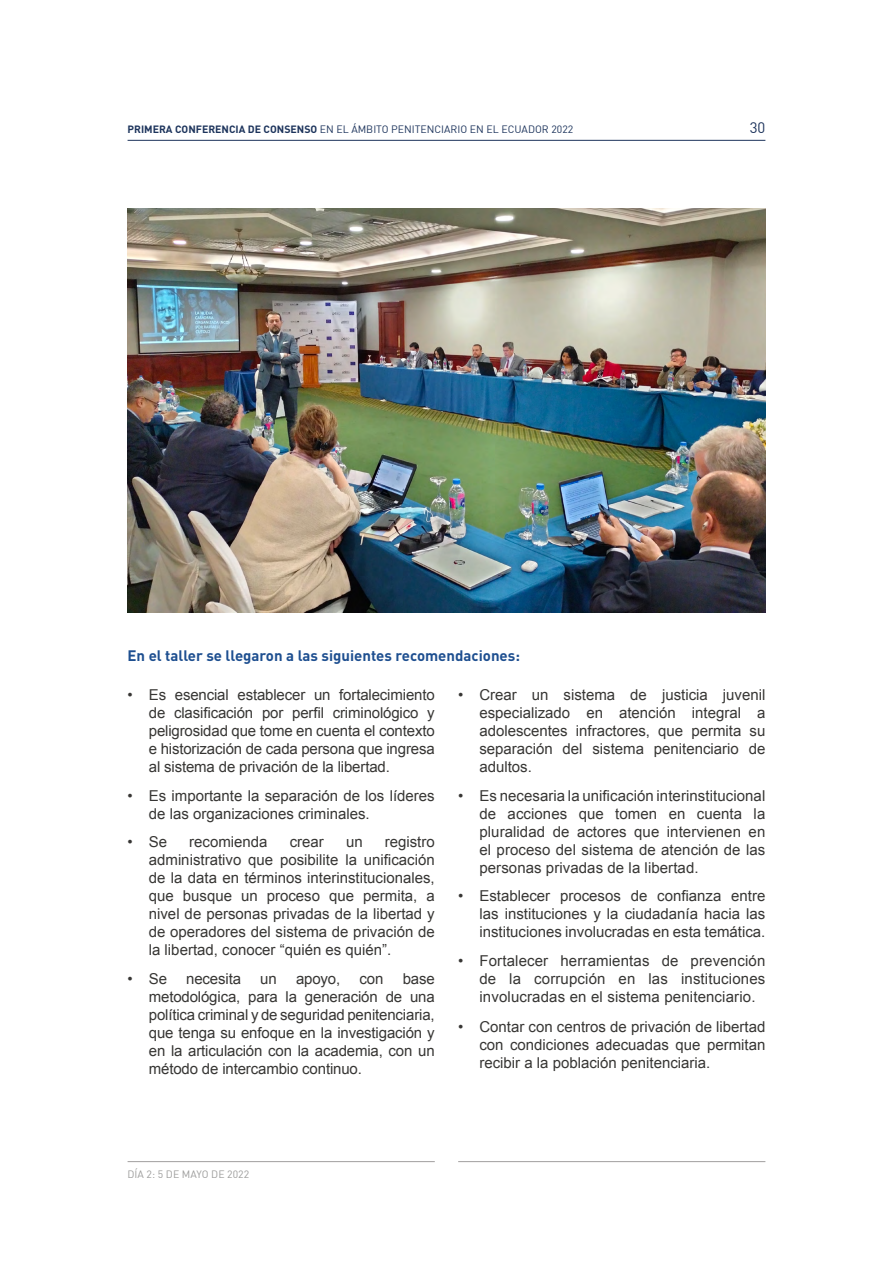
<style>
.page{position:relative;width:893px;height:1263px;background:#fff}
.page>*{position:absolute;margin:0;border:0;box-sizing:border-box;transform-origin:0 0}
.t1{font:15px/18px "Arial";color:#373634;text-align:justify}
.t2{font:700 15px "DIN";color:#1e4f90}
.t3{font:15px "DIN";color:#1d345c}
.t4{font:10.5px "DIN";color:#1d345c}
.t5{font:10.5px "DIN";color:#9d9d9c}
.s1{font-weight:700}
</style>
<div class="page">
<hr style="left:128px;top:140px;width:637px;height:1px;background:#1d345c">
<hr style="left:128px;top:1161px;width:307px;height:1px;background:#a19f9f">
<hr style="left:458px;top:1161px;width:307px;height:1px;background:#a19f9f">
<img style="left:128px;top:208px;width:637px;height:404px">
<p class="t4" style="left:128px;top:123px;width:447px"><span class="s1">PRIMERA CONFERENCIA DE CONSENSO</span> EN EL ÁMBITO PENITENCIARIO EN EL ECUADOR 2022</p>
<p class="t3" style="left:750px;top:118px;width:17px">30</p>
<p class="t2" style="left:128px;top:646px;width:394px">En el taller se llegaron a las siguientes recomendaciones:</p>
<p class="t1" style="left:149px;top:686px;width:287px;text-indent:-21px">• Es esencial establecer un fortalecimiento de clasificación por perfil criminológico y peligrosidad que tome en cuenta el contexto e historización de cada persona que ingresa al sistema de privación de la libertad.</p>
<p class="t1" style="left:149px;top:786px;width:287px;text-indent:-21px">• Es importante la separación de los líderes de las organizaciones criminales.</p>
<p class="t1" style="left:128px;top:833px;width:41px">• Se</p>
<p class="t1" style="left:189px;top:833px;width:80px">recomienda</p>
<p class="t1" style="left:290px;top:833px;width:36px">crear</p>
<p class="t1" style="left:346px;top:833px;width:18px">un</p>
<p class="t1" style="left:479px;top:686px;width:287px;text-indent:-21px">• Crear un sistema de justicia juvenil especializado en atención integral a adolescentes infractores, que permita su separación del sistema penitenciario de adultos.</p>
<p class="t1" style="left:479px;top:786px;width:287px;text-indent:-21px">• Es necesaria la unificación interinstitucional de acciones que tomen en cuenta la pluralidad de actores que intervienen en el proceso del sistema de atención de las personas privadas de la libertad.</p>
<p class="t1" style="left:479px;top:887px;width:287px;text-indent:-21px">• Establecer procesos de confianza entre las instituciones y la ciudadanía hacia las instituciones involucradas en esta temática.</p>
<p class="t1" style="left:479px;top:952px;width:287px;text-indent:-21px">• Fortalecer herramientas de prevención de la corrupción en las instituciones involucradas en el sistema penitenciario.</p>
<p class="t1" style="left:479px;top:1018px;width:287px;text-indent:-21px">• Contar con centros de privación de libertad con condiciones adecuadas que permitan recibir a la población penitenciaria.</p>
<p class="t1" style="left:149px;top:833px;width:287px;text-indent:236px">registro administrativo que posibilite la unificación de la data en términos interinstitucionales, que busque un proceso que permita, a nivel de personas privadas de la libertad y de operadores del sistema de privación de la libertad, conocer “quién es quién”.</p>
<p class="t1" style="left:128px;top:970px;width:41px">• Se</p>
<p class="t1" style="left:186px;top:970px;width:56px">necesita</p>
<p class="t1" style="left:260px;top:970px;width:18px">un</p>
<p class="t1" style="left:296px;top:970px;width:46px">apoyo,</p>
<p class="t1" style="left:360px;top:970px;width:25px">con</p>
<p class="t1" style="left:149px;top:970px;width:287px;text-indent:254px">base metodológica, para la generación de una política criminal y de seguridad penitenciaria, que tenga su enfoque en la investigación y en la articulación con la academia, con un método de intercambio continuo.</p>
<p class="t5" style="left:128px;top:1167px;width:123px">DÍA 2: 5 DE MAYO DE 2022</p>
</div>
